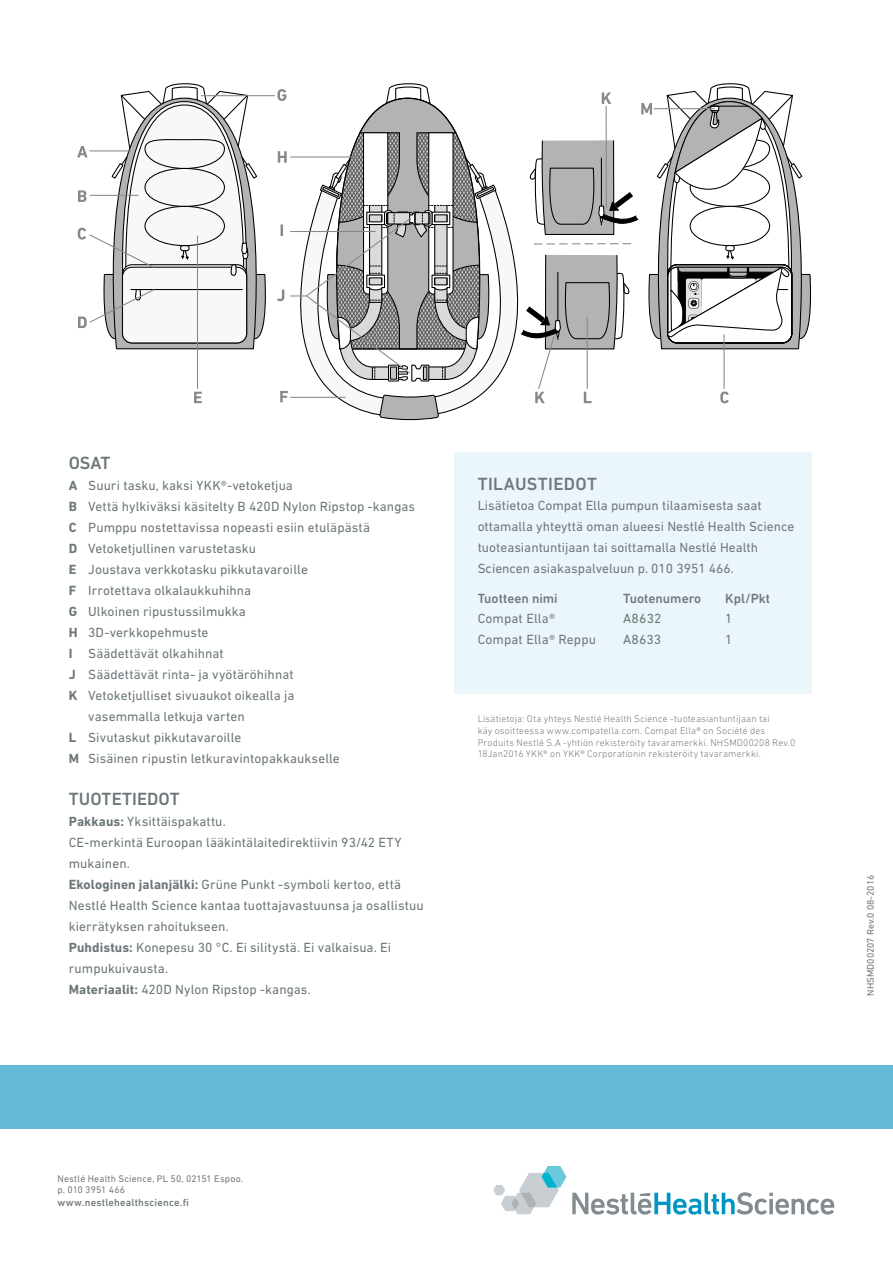
<style>
.page{position:relative;width:893px;height:1263px;background:#fff}
.page>*{position:absolute;margin:0;border:0;box-sizing:border-box;transform-origin:0 0}
.t1{font:500 18px "DIN Next LT Pro";color:#6c7779}
.t2{font:500 18px "DIN Next LT Pro";letter-spacing:.02em;color:#70787d}
.t3{font:13.5px/21px "DIN Next LT Pro";letter-spacing:.005em;color:#6c7779}
.t4{font:13.5px/21px "DIN Next LT Pro";color:#70787d}
.t5{font:500 13.5px "DIN Next LT Pro";color:#70787d}
.t6{font:500 10.5px "DIN Next LT Pro";letter-spacing:.02em;color:#747b7f}
.t7{font:300 9.75px/11.7px "DIN Next LT Pro";letter-spacing:.02em;color:#747b7f}
.t8{font:9.75px/11.7px "DIN Next LT Pro";letter-spacing:.015em;color:#747b7f}
.t9{font:9.75px "DIN Next LT Pro";color:#70787d}
.s1{font-weight:700}
</style>
<div class="page">
<div style="left:0;top:1065px;width:893px;height:63px;background:#66bbd9"></div>
<div style="left:455px;top:453px;width:357px;height:241px;background:#ebf6fa"></div>
<svg style="left:572px;top:1192px;width:262px;height:22px"></svg>
<svg style="left:493px;top:1166px;width:73px;height:48px"></svg>
<svg style="left:115px;top:340px;width:140px;height:10px"></svg>
<div style="left:122px;top:267px;width:125px;height:76px;border:1px solid #000;border-radius:10px"></div>
<svg style="left:280px;top:209px;width:258px;height:207px"></svg>
<svg style="left:379px;top:394px;width:61px;height:27px"></svg>
<svg style="left:280px;top:391px;width:8px;height:11px"></svg>
<hr style="left:290px;top:397px;width:56px;height:1px;background:#88888c">
<hr style="left:201px;top:95px;width:74px;height:1px;background:#88888c">
<svg style="left:194px;top:392px;width:8px;height:11px"></svg>
<hr style="left:197px;top:235px;width:1px;height:154px;background:#88888c">
<svg style="left:77px;top:83px;width:192px;height:257px"></svg>
<svg style="left:277px;top:83px;width:224px;height:299px"></svg>
<hr style="left:290px;top:231px;width:86px;height:1px;background:#88888c">
<svg style="left:520px;top:83px;width:291px;height:320px"></svg>
<hr style="left:724px;top:334px;width:1px;height:55px;background:#88888c">
<h1 class="t1" style="left:69px;top:453px;width:43px">OSAT</h1>
<p class="t3" style="left:69px;top:475px;width:226px"><span class="s1">A</span> Suuri tasku, kaksi YKK®-vetoketjua</p>
<p class="t3" style="left:69px;top:496px;width:348px"><span class="s1">B</span> Vettä hylkiväksi käsitelty B 420D Nylon Ripstop -kangas</p>
<p class="t3" style="left:69px;top:517px;width:303px"><span class="s1">C</span> Pumppu nostettavissa nopeasti esiin etuläpästä</p>
<p class="t3" style="left:69px;top:538px;width:189px"><span class="s1">D</span> Vetoketjullinen varustetasku</p>
<p class="t3" style="left:69px;top:559px;width:241px"><span class="s1">E</span> Joustava verkkotasku pikkutavaroille</p>
<p class="t3" style="left:69px;top:580px;width:184px"><span class="s1">F</span> Irrotettava olkalaukkuhihna</p>
<p class="t3" style="left:69px;top:601px;width:179px"><span class="s1">G</span> Ulkoinen ripustussilmukka</p>
<p class="t3" style="left:69px;top:622px;width:141px"><span class="s1">H</span> 3D-verkkopehmuste</p>
<p class="t3" style="left:69px;top:643px;width:157px"><span class="s1">I</span> Säädettävät olkahihnat</p>
<p class="t3" style="left:69px;top:664px;width:226px"><span class="s1">J</span> Säädettävät rinta- ja vyötäröhihnat</p>
<p class="t3" style="left:69px;top:685px;width:227px"><span class="s1">K</span> Vetoketjulliset sivuaukot oikealla ja</p>
<p class="t3" style="left:88px;top:706px;width:158px">vasemmalla letkuja varten</p>
<p class="t3" style="left:69px;top:727px;width:174px"><span class="s1">L</span> Sivutaskut pikkutavaroille</p>
<p class="t3" style="left:69px;top:748px;width:273px"><span class="s1">M</span> Sisäinen ripustin letkuravintopakkaukselle</p>
<h1 class="t1" style="left:69px;top:789px;width:112px">TUOTETIEDOT</h1>
<p class="t3" style="left:69px;top:811px;width:356px"><span class="s1">Pakkaus:</span> Yksittäispakattu.<br>CE-merkintä Euroopan lääkintälaitedirektiivin 93/42 ETY mukainen.<br><span class="s1">Ekologinen jalanjälki:</span> Grüne Punkt -symboli kertoo, että Nestlé Health Science kantaa tuottajavastuunsa ja osallistuu kierrätyksen rahoitukseen.<br><span class="s1">Puhdistus:</span> Konepesu 30 °C. Ei silitystä. Ei valkaisua. Ei rumpukuivausta.<br><span class="s1">Materiaalit:</span> 420D Nylon Ripstop -kangas.</p>
<h1 class="t2" style="left:478px;top:474px;width:121px">TILAUSTIEDOT</h1>
<p class="t4" style="left:478px;top:495px;width:318px">Lisätietoa Compat Ella pumpun tilaamisesta saat ottamalla yhteyttä oman alueesi Nestlé Health Science tuoteasiantuntijaan tai soittamalla Nestlé Health Sciencen asiakaspalveluun p. 010 3951 466.</p>
<p class="t5" style="left:478px;top:590px;width:82px">Tuotteen nimi</p>
<p class="t5" style="left:623px;top:590px;width:80px">Tuotenumero</p>
<p class="t5" style="left:725px;top:590px;width:47px">Kpl/Pkt</p>
<p class="t4" style="left:478px;top:608px;width:79px">Compat Ella®</p>
<p class="t3" style="left:623px;top:608px;width:40px">A8632</p>
<p class="t3" style="left:725px;top:608px;width:9px">1</p>
<p class="t4" style="left:478px;top:629px;width:120px">Compat Ella® Reppu</p>
<p class="t3" style="left:623px;top:629px;width:39px">A8633</p>
<p class="t4" style="left:725px;top:629px;width:9px">1</p>
<p class="t7" style="left:478px;top:713px;width:319px">Lisätietoja: Ota yhteys Nestlé Health Science -tuoteasiantuntijaan tai<br>käy osoitteessa www.compatella.com. Compat Ella® on Société des Produits Nestlé S.A -yhtiön rekisteröity tavaramerkki. NHSMD00208 Rev.0<br>18Jan2016 YKK® on YKK® Corporationin rekisteröity tavaramerkki.</p>
<p class="t8" style="left:57px;top:1172px;width:187px">Nestlé Health Science, PL 50, 02151 Espoo. p. 010 3951 466</p>
<p class="t6" style="left:57px;top:1196px;width:133px">www.nestlehealthscience.fi</p>
<p class="t9" style="left:865px;top:996px;width:122px;rotate:-90deg">NHSMD00207 Rev.0 08-2016</p>
</div>
